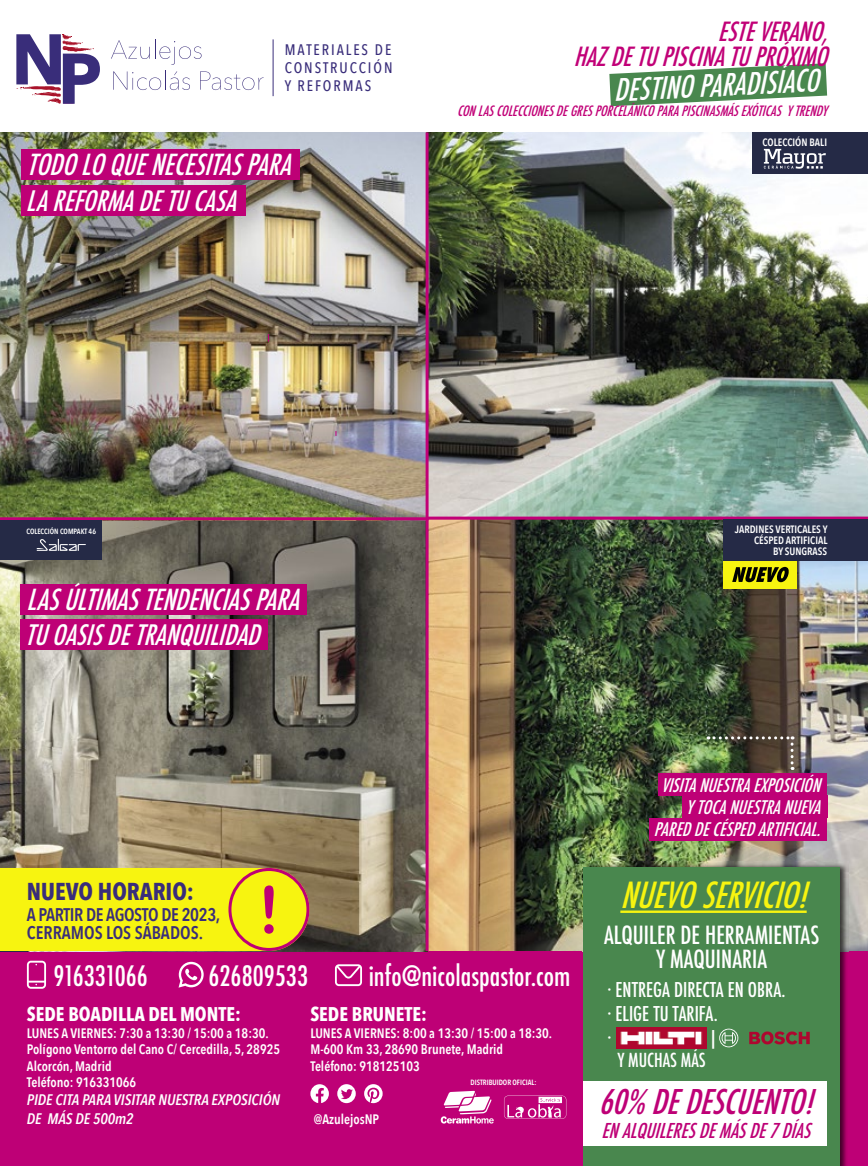
<style>
.page{position:relative;width:868px;height:1166px;background:#fff}
.page>*{position:absolute;margin:0;border:0;box-sizing:border-box;transform-origin:0 0}
.t1{font:italic 500 condensed 34.95px "Futura";color:#f7f410}
.t2{font:italic 500 condensed 33.15px "Futura";color:#be0076}
.t3{font:italic 500 condensed 29.85px "Futura";color:#fff}
.t4{font:italic 500 condensed 28.2px "Futura";color:#fff}
.t5{font:italic 500 condensed 27.45px "Futura";color:#fff}
.t6{font:500 condensed 27.45px "Futura";color:#fff}
.t7{font:500 condensed 27.45px "Futura";letter-spacing:-.02em;color:#fff}
.t8{font:italic 500 condensed 25.65px/25px "Futura";color:#c10077;text-align:right}
.t9{font:500 condensed 24.3px/24.3px "Futura";color:#fff;text-align:center}
.t10{font:700 24.3px "Avenir Next Condensed";color:#392d7a}
.t11{font:italic 500 condensed 19.95px "Futura";color:#be0076}
.t12{font:500 condensed 19.8px/23.9px "Futura";color:#fff}
.t13{font:700 19.8px "Avenir Next Condensed";color:#fff}
.t14{font:500 condensed 18.75px "Futura";color:#fff}
.t15{font:italic 500 condensed 18.3px/21.9px "Futura";color:#fff;text-align:right}
.t16{font:600 18.3px/18.3px "Avenir Next Condensed";letter-spacing:-.02em;color:#392d7a}
.t17{font:italic 600 15.15px/18.3px "Avenir Next Condensed";color:#fff}
.t18{font:500 15.15px/18.3px "Avenir Next Condensed";letter-spacing:.13em;color:#392d7a;text-align:justify}
.t19{font:italic 500 condensed 13.95px "Futura";color:#c10077}
.t20{font:600 13.65px/16.5px "Avenir Next Condensed";color:#fff}
.t21{font:600 10.65px/10.6px "Avenir Next Condensed";color:#fff;text-align:right}
.t22{font:600 7.65px "Avenir Next Condensed";color:#fff}
</style>
<div class="page">
<div style="left:0;top:950px;width:867px;height:215px;background:#be0076"></div>
<img style="left:0;top:132px;width:867px;height:818px">
<svg style="left:16px;top:34px;width:84px;height:70px"></svg>
<svg style="left:111px;top:39px;width:152px;height:51px"></svg>
<div style="left:20px;top:583px;width:287px;height:31px;background:#be0076"></div>
<img style="left:582px;top:861px;width:266px;height:304px">
<div style="left:583px;top:867px;width:256px;height:298px;background:#49874e"></div>
<svg style="left:27px;top:960px;width:19px;height:28px"></svg>
<svg style="left:335px;top:964px;width:27px;height:21px"></svg>
<svg style="left:178px;top:961px;width:26px;height:26px"></svg>
<hr style="left:620px;top:910px;width:186px;height:2px;background:#f7f410">
<img style="left:616px;top:1027px;width:90px;height:21px">
<svg style="left:749px;top:1031px;width:60px;height:13px"></svg>
<svg style="left:719px;top:1028px;width:19px;height:18px"></svg>
<div style="left:583px;top:1080px;width:244px;height:64px;background:#fff"></div>
<div style="left:20px;top:619px;width:248px;height:30px;background:#be0076"></div>
<hr style="left:425px;top:132px;width:3px;height:818px;background:#c10077">
<hr style="left:427px;top:516px;width:440px;height:3px;background:#c10077">
<hr style="left:0;top:517px;width:428px;height:3px;background:#c10077">
<div style="left:658px;top:773px;width:169px;height:22px;background:#be0076"></div>
<div style="left:682px;top:795px;width:145px;height:22px;background:#be0076"></div>
<div style="left:649px;top:817px;width:178px;height:23px;background:#be0076"></div>
<svg style="left:337px;top:1084px;width:19px;height:18px"></svg>
<svg style="left:364px;top:1084px;width:18px;height:18px"></svg>
<svg style="left:310px;top:1084px;width:19px;height:18px"></svg>
<div style="left:0;top:520px;width:102px;height:39px;background:#252a46"></div>
<svg style="left:37px;top:538px;width:49px;height:12px"></svg>
<svg style="left:440px;top:1090px;width:53px;height:33px"></svg>
<svg style="left:504px;top:1095px;width:62px;height:23px"></svg>
<hr style="left:273px;top:39px;width:1px;height:57px;background:#392d7a">
<svg style="left:609px;top:63px;width:218px;height:43px"></svg>
<svg style="left:708px;top:736px;width:85px;height:33px;background:#53563d"></svg>
<div style="left:752px;top:132px;width:115px;height:42px;background:#252a46"></div>
<svg style="left:763px;top:149px;width:62px;height:20px"></svg>
<div style="left:723px;top:519px;width:144px;height:41px;background:#252a46"></div>
<div style="left:723px;top:560px;width:74px;height:28px;background:#f7f410"></div>
<svg style="left:732px;top:566px;width:56px;height:16px"></svg>
<div style="left:21px;top:149px;width:278px;height:31px;background:#be0076"></div>
<div style="left:21px;top:185px;width:224px;height:30px;background:#be0076"></div>
<svg style="left:0;top:867px;width:309px;height:83px;background:#efe615"></svg>
<div style="left:228px;top:867px;width:81px;height:83px;border:3px solid #be0076;border-radius:50%"></div>
<p class="t18" style="left:285px;top:40px;width:109px">MATERIALES DE CONSTRUCCIÓN Y REFORMAS</p>
<h3 class="t4" style="left:27px;top:147px;width:274px">TODOLOQUENECESITASPARA</h3>
<h3 class="t5" style="left:26px;top:183px;width:221px">LAREFORMADETUCASA</h3>
<h3 class="t8" style="left:573px;top:19px;width:263px">ESTEVERANO,<br>HAZDETUPISCINATUPRÓXIMO</h3>
<p class="t19" style="left:457px;top:102px;width:376px">CONLASCOLECCIONESDEGRESPORCELÁNICOPARAPISCINASMÁSEXÓTICAS YTRENDY</p>
<p class="t21" style="left:762px;top:137px;width:66px">COLECCIÓN BALI</p>
<h3 class="t3" style="left:612px;top:71px;width:206px;rotate:-3deg">DESTINO PARADISÍACO</h3>
<p class="t22" style="left:26px;top:525px;width:71px">COLECCIÓN COMPAKT 46</p>
<h3 class="t4" style="left:26px;top:581px;width:283px">LASÚLTIMASTENDENCIASPARA</h3>
<h3 class="t5" style="left:25px;top:617px;width:245px">TUOASISDETRANQUILIDAD</h3>
<p class="t21" style="left:734px;top:523px;width:94px">JARDINES VERTICALES Y<br>CÉSPED ARTIFICIAL<br>BY SUNGRASS</p>
<h3 class="t15" style="left:653px;top:774px;width:174px">VISITANUESTRAEXPOSICIÓN<br>YTOCANUESTRANUEVA<br>PAREDDECÉSPEDARTIFICIAL.</h3>
<h3 class="t10" style="left:27px;top:876px;width:169px">NUEVO HORARIO:</h3>
<h3 class="t16" style="left:27px;top:904px;width:195px">A PARTIR DE AGOSTO DE 2023,<br>CERRAMOS LOS SÁBADOS.</h3>
<h3 class="t7" style="left:53px;top:958px;width:96px">916331066</h3>
<h3 class="t6" style="left:208px;top:958px;width:101px">626809533</h3>
<h3 class="t6" style="left:368px;top:958px;width:203px">info@nicolaspastor.com</h3>
<h3 class="t13" style="left:27px;top:1001px;width:215px">SEDE BOADILLA DEL MONTE:</h3>
<p class="t20" style="left:27px;top:1024px;width:254px">LUNES A VIERNES: 7:30 a 13:30 / 15:00 a 18:30.<br>Polígono Ventorro del Cano C/ Cercedilla, 5, 28925<br>Alcorcón, Madrid<br>Teléfono: 916331066</p>
<p class="t17" style="left:27px;top:1090px;width:255px">PIDE CITA PARA VISITAR NUESTRA EXPOSICIÓN<br>DE MÁS DE 500m2</p>
<h3 class="t13" style="left:310px;top:1001px;width:118px">SEDE BRUNETE:</h3>
<p class="t20" style="left:310px;top:1024px;width:243px">LUNES A VIERNES: 8:00 a 13:30 / 15:00 a 18:30.<br>M-600 Km 33, 28690 Brunete, Madrid<br>Teléfono: 918125103</p>
<p class="t20" style="left:314px;top:1109px;width:67px">@AzulejosNP</p>
<p class="t22" style="left:470px;top:1074px;width:67px">DISTRIBUIDOR OFICIAL:</p>
<h1 class="t1" style="left:620px;top:872px;width:200px">NUEVOSERVICIO!</h1>
<h3 class="t9" style="left:604px;top:922px;width:217px">ALQUILER DE HERRAMIENTAS<br>Y MAQUINARIA</h3>
<h3 class="t12" style="left:607px;top:977px;width:179px">· ENTREGA DIRECTA EN OBRA. · ELIGE TU TARIFA.<br>·</h3>
<h3 class="t12" style="left:707px;top:1025px;width:12px">|</h3>
<h3 class="t14" style="left:617px;top:1047px;width:90px">Y MUCHAS MÁS</h3>
<h2 class="t2" style="left:598px;top:1079px;width:226px">60%DEDESCUENTO!</h2>
<h3 class="t11" style="left:601px;top:1116px;width:217px">ENALQUILERESDEMÁSDE7DÍAS</h3>
</div>
